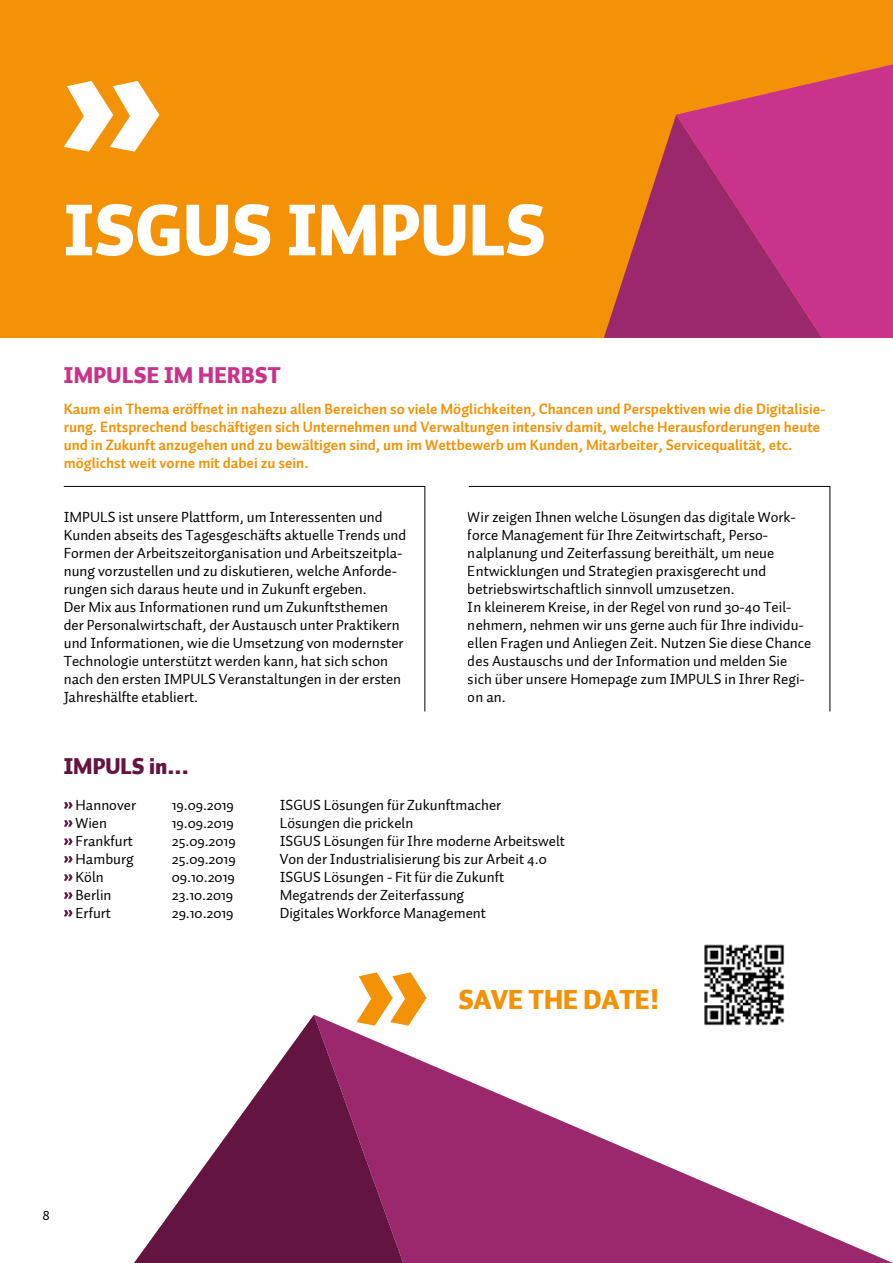
<style>
.page{position:relative;width:893px;height:1263px;background:#fff}
.page>*{position:absolute;margin:0;border:0;box-sizing:border-box;transform-origin:0 0}
.t1{font:72px "Auto 1 Black LF";color:#fff}
.t2{font:27px "Auto 1 Black LF";color:#f39207}
.t3{font:22.5px "Auto 1 Black LF";letter-spacing:.015em;color:#c9338b}
.t4{font:22.5px "Auto 1 Black LF";color:#641441}
.t5{font:15px/18px "Auto 1";color:#000}
.t6{font:15px/18px "Auto 1 Bold LF";color:#f39207}
</style>
<div class="page">
<svg style="left:63px;top:486px;width:363px;height:226px"></svg>
<svg style="left:468px;top:486px;width:363px;height:226px"></svg>
<svg style="left:358px;top:972px;width:69px;height:43px"></svg>
<svg style="left:64px;top:802px;width:9px;height:7px"></svg>
<svg style="left:64px;top:820px;width:9px;height:7px"></svg>
<svg style="left:64px;top:838px;width:9px;height:7px"></svg>
<svg style="left:64px;top:856px;width:9px;height:7px"></svg>
<svg style="left:64px;top:874px;width:9px;height:7px"></svg>
<svg style="left:64px;top:892px;width:9px;height:7px"></svg>
<svg style="left:64px;top:910px;width:9px;height:6px"></svg>
<div style="left:0;top:0;width:893px;height:338px;background:#f39207"></div>
<svg style="left:604px;top:115px;width:72px;height:223px"></svg>
<svg style="left:676px;top:64px;width:217px;height:274px;background:#bf3975"></svg>
<img style="left:704px;top:944px;width:81px;height:71px">
<svg style="left:403px;top:1015px;width:490px;height:248px"></svg>
<svg style="left:134px;top:1015px;width:269px;height:248px"></svg>
<svg style="left:64px;top:81px;width:95px;height:71px"></svg>
<h1 class="t1" style="left:64px;top:183px;width:483px">ISGUS IMPULS</h1>
<h3 class="t3" style="left:64px;top:361px;width:218px">IMPULSE IM HERBST</h3>
<p class="t6" style="left:64px;top:400px;width:763px">Kaum ein Thema eröffnet in nahezu allen Bereichen so viele Möglichkeiten, Chancen und Perspektiven wie die Digitalisie&shy;rung. Entsprechend beschäftigen sich Unternehmen und Verwaltungen intensiv damit, welche Herausforderungen heute und in Zukunft anzugehen und zu bewältigen sind, um im Wettbewerb um Kunden, Mitarbeiter, Servicequalität, etc. möglichst weit vorne mit dabei zu sein.</p>
<p class="t5" style="left:64px;top:508px;width:344px">IMPULS ist unsere Plattform, um Interessenten und Kunden abseits des Tagesgeschäfts aktuelle Trends und Formen der Arbeitszeitorganisation und Arbeitszeitpla&shy;nung vorzustellen und zu diskutieren, welche Anforde&shy;rungen sich daraus heute und in Zukunft ergeben.<br>Der Mix aus Informationen rund um Zukunftsthemen der Personalwirtschaft, der Austausch unter Praktikern und Informationen, wie die Umsetzung von modernster Technologie unterstützt werden kann, hat sich schon nach den ersten IMPULS Veranstaltungen in der ersten Jahreshälfte etabliert.</p>
<p class="t5" style="left:468px;top:508px;width:345px">Wir zeigen Ihnen welche Lösungen das digitale Work&shy;force Management für Ihre Zeitwirtschaft, Perso&shy;nalplanung und Zeiterfassung bereithält, um neue Entwicklungen und Strategien praxisgerecht und betriebswirtschaftlich sinnvoll umzusetzen.<br>In kleinerem Kreise, in der Regel von rund 30-40 Teil&shy;nehmern, nehmen wir uns gerne auch für Ihre individu&shy;ellen Fragen und Anliegen Zeit. Nutzen Sie diese Chance des Austauschs und der Information und melden Sie sich über unsere Homepage zum IMPULS in Ihrer Regi&shy;on an.</p>
<h3 class="t4" style="left:64px;top:751px;width:126px">IMPULS in...</h3>
<p class="t5" style="left:76px;top:796px;width:62px">Hannover</p>
<p class="t5" style="left:172px;top:796px;width:64px">19.09.2019</p>
<p class="t5" style="left:280px;top:796px;width:223px">ISGUS Lösungen für Zukunftmacher</p>
<p class="t5" style="left:76px;top:814px;width:33px">Wien</p>
<p class="t5" style="left:172px;top:814px;width:64px">19.09.2019</p>
<p class="t5" style="left:280px;top:814px;width:135px">Lösungen die prickeln</p>
<p class="t5" style="left:76px;top:832px;width:59px">Frankfurt</p>
<p class="t5" style="left:172px;top:832px;width:65px">25.09.2019</p>
<p class="t5" style="left:280px;top:832px;width:287px">ISGUS Lösungen für Ihre moderne Arbeitswelt</p>
<p class="t5" style="left:76px;top:850px;width:60px">Hamburg</p>
<p class="t5" style="left:172px;top:850px;width:65px">25.09.2019</p>
<p class="t5" style="left:280px;top:850px;width:268px">Von der Industrialisierung bis zur Arbeit 4.0</p>
<p class="t5" style="left:76px;top:868px;width:30px">Köln</p>
<p class="t5" style="left:172px;top:868px;width:64px">09.10.2019</p>
<p class="t5" style="left:280px;top:868px;width:226px">ISGUS Lösungen - Fit für die Zukunft</p>
<p class="t5" style="left:76px;top:886px;width:37px">Berlin</p>
<p class="t5" style="left:172px;top:886px;width:63px">23.10.2019</p>
<p class="t5" style="left:280px;top:886px;width:186px">Megatrends der Zeiterfassung</p>
<p class="t5" style="left:76px;top:904px;width:37px">Erfurt</p>
<p class="t5" style="left:172px;top:904px;width:63px">29.10.2019</p>
<p class="t5" style="left:280px;top:904px;width:208px">Digitales Workforce Management</p>
<h2 class="t2" style="left:458px;top:982px;width:202px">SAVE THE DATE!</h2>
<p class="t5" style="left:43px;top:1206px;width:9px">8</p>
</div>
